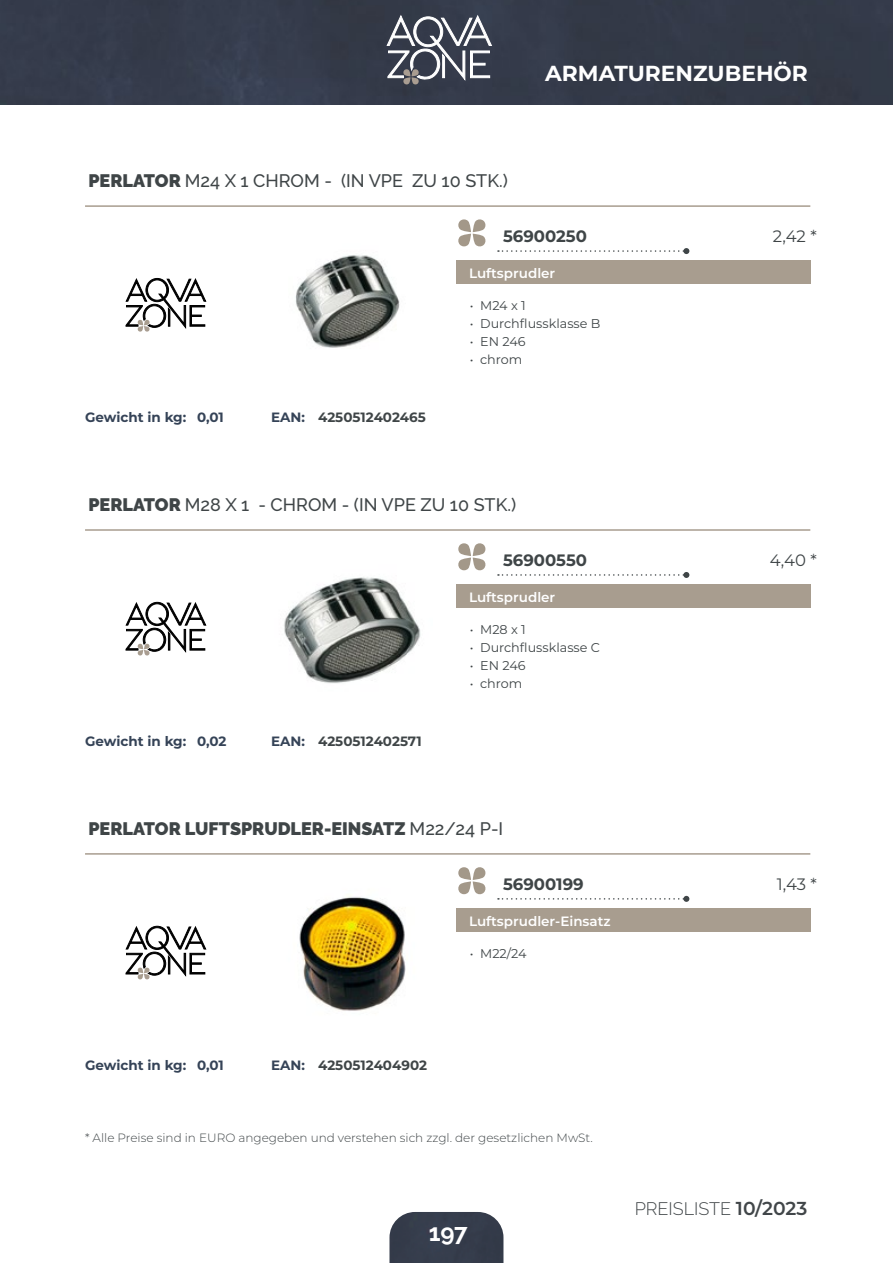
<style>
.page{position:relative;width:893px;height:1263px;background:#fff}
.page>*{position:absolute;margin:0;border:0;box-sizing:border-box;transform-origin:0 0}
.t1{font:700 24px "Raleway";color:#fff}
.t2{font:700 21.75px "Montserrat";color:#fff}
.t3{font:500 18px "Raleway";color:#3f4547}
.t4{font:900 18px "Raleway";color:#3f4547}
.t5{font:300 18px "Raleway";color:#414649}
.t6{font:700 16.5px "Montserrat";color:#3f4547}
.t7{font:16.5px "Montserrat";color:#3f4547}
.t8{font:700 13.5px "Montserrat";color:#3f4547}
.t9{font:700 13.5px "Montserrat";color:#354357}
.t10{font:600 13.5px "Montserrat";color:#fff}
.t11{font:12.75px "Montserrat";color:#3f4547}
.t12{font:300 12px "Montserrat";color:#3f4547}
.s1{font-weight:900}
.s2{color:#354357}
.s3{font-weight:500}
.s4{font-family:"Montserrat";font-weight:600;font-size:18.75px}
</style>
<div class="page">
<div style="left:0;top:0;width:893px;height:104px;background:#343a49"></div>
<svg style="left:387px;top:16px;width:104px;height:69px"></svg>
<div style="left:389px;top:1212px;width:114px;height:51px;background:#353d4c"></div>
<svg style="left:126px;top:278px;width:80px;height:54px"></svg>
<svg style="left:458px;top:219px;width:28px;height:28px"></svg>
<svg style="left:498px;top:248px;width:191px;height:6px"></svg>
<hr style="left:85px;top:205px;width:725px;height:2px;background:#a89d8f">
<div style="left:456px;top:260px;width:354px;height:24px;background:#a89d8f"></div>
<img style="left:295px;top:255px;width:105px;height:93px">
<svg style="left:126px;top:602px;width:80px;height:54px"></svg>
<svg style="left:458px;top:543px;width:28px;height:28px"></svg>
<svg style="left:498px;top:572px;width:191px;height:6px"></svg>
<hr style="left:85px;top:529px;width:725px;height:2px;background:#a89d8f">
<div style="left:456px;top:584px;width:354px;height:23px;background:#a89d8f"></div>
<img style="left:284px;top:577px;width:137px;height:107px">
<svg style="left:126px;top:926px;width:80px;height:54px"></svg>
<svg style="left:458px;top:867px;width:28px;height:28px"></svg>
<svg style="left:498px;top:896px;width:191px;height:6px"></svg>
<hr style="left:85px;top:853px;width:725px;height:2px;background:#a89d8f">
<div style="left:456px;top:908px;width:354px;height:23px;background:#a89d8f"></div>
<img style="left:299px;top:896px;width:107px;height:115px">
<h3 class="t3" style="left:88px;top:170px;width:421px"><span class="s1">PERLATOR</span> M24 X 1 CHROM - (IN VPE ZU 10 STK.)</h3>
<h2 class="t2" style="left:545px;top:57px;width:264px">ARMATURENZUBEHÖR</h2>
<p class="t6" style="left:503px;top:224px;width:85px">56900250</p>
<p class="t10" style="left:469px;top:264px;width:88px">Luftsprudler</p>
<p class="t9" style="left:85px;top:408px;width:140px">Gewicht in kg: 0,01</p>
<p class="t8" style="left:271px;top:408px;width:156px"><span class="s2">EAN:</span> 4250512402465</p>
<p class="t11" style="left:470px;top:296px;width:58px">• M24 x 1</p>
<p class="t11" style="left:470px;top:314px;width:132px">• Durchflussklasse B</p>
<p class="t11" style="left:470px;top:332px;width:57px">• EN 246</p>
<p class="t11" style="left:470px;top:350px;width:54px">• chrom</p>
<h3 class="t3" style="left:88px;top:494px;width:429px"><span class="s1">PERLATOR</span> M28 X 1 - CHROM - (IN VPE ZU 10 STK.)</h3>
<p class="t6" style="left:503px;top:548px;width:85px">56900550</p>
<p class="t10" style="left:469px;top:588px;width:88px">Luftsprudler</p>
<p class="t9" style="left:85px;top:732px;width:143px">Gewicht in kg: 0,02</p>
<p class="t8" style="left:271px;top:732px;width:152px"><span class="s2">EAN:</span> 4250512402571</p>
<p class="t11" style="left:470px;top:620px;width:58px">• M28 x 1</p>
<p class="t11" style="left:470px;top:638px;width:132px">• Durchflussklasse C</p>
<p class="t11" style="left:470px;top:656px;width:57px">• EN 246</p>
<p class="t11" style="left:470px;top:674px;width:54px">• chrom</p>
<h3 class="t4" style="left:88px;top:818px;width:416px">PERLATOR LUFTSPRUDLER-EINSATZ <span class="s3">M22/24 P-I</span></h3>
<p class="t6" style="left:503px;top:872px;width:82px">56900199</p>
<p class="t10" style="left:469px;top:912px;width:143px">Luftsprudler-Einsatz</p>
<p class="t11" style="left:470px;top:944px;width:58px">• M22/24</p>
<p class="t7" style="left:773px;top:225px;width:45px">2,42 *</p>
<p class="t7" style="left:770px;top:549px;width:49px">4,40 *</p>
<p class="t7" style="left:777px;top:873px;width:41px">1,43 *</p>
<p class="t9" style="left:85px;top:1056px;width:140px">Gewicht in kg: 0,01</p>
<p class="t8" style="left:271px;top:1056px;width:157px"><span class="s2">EAN:</span> 4250512404902</p>
<p class="t12" style="left:85px;top:1130px;width:509px">* Alle Preise sind in EURO angegeben und verstehen sich zzgl. der gesetzlichen MwSt.</p>
<h1 class="t1" style="left:429px;top:1219px;width:40px">197</h1>
<h3 class="t5" style="left:635px;top:1198px;width:174px">PREISLISTE <span class="s4">10/2023</span></h3>
</div>
